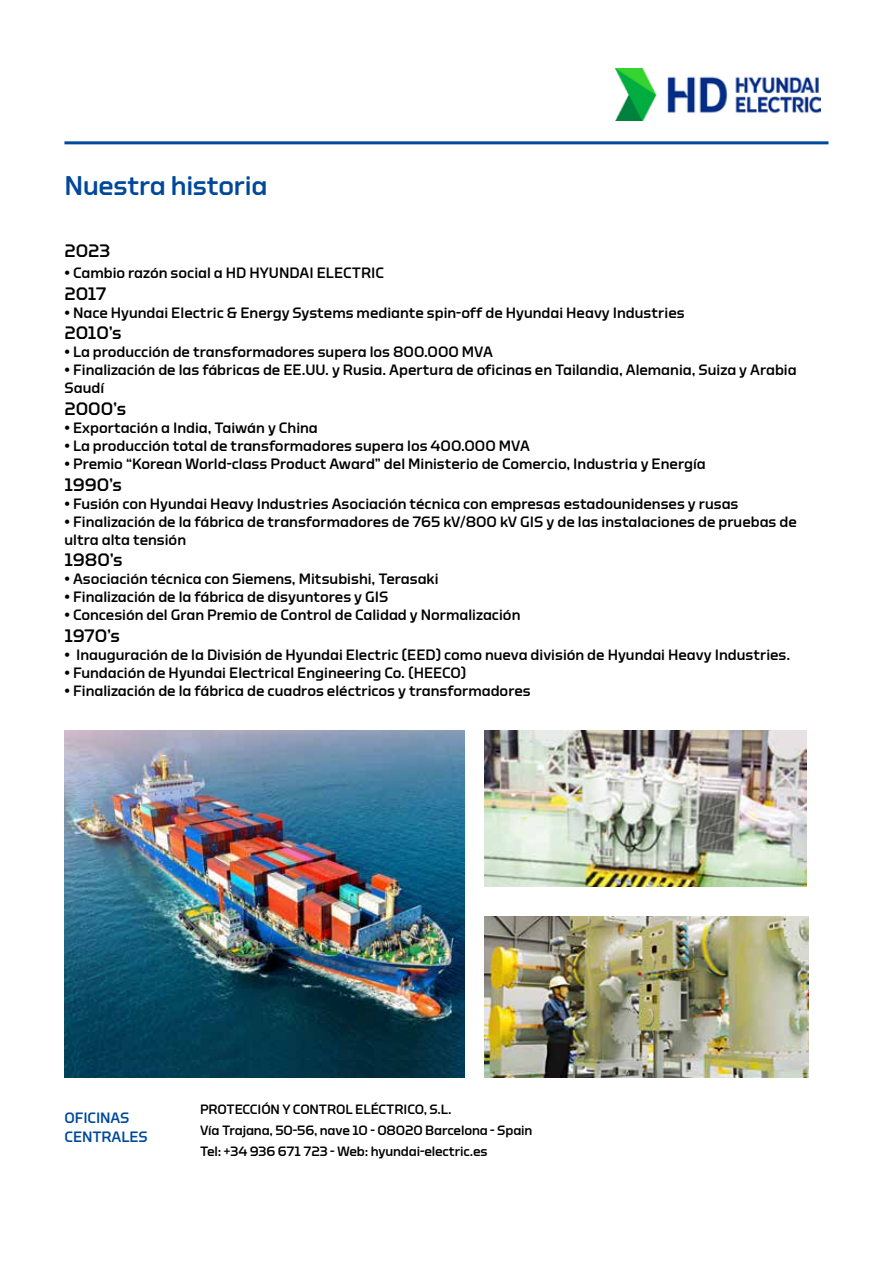
<style>
.page{position:relative;width:893px;height:1263px;background:#fff}
.page>*{position:absolute;margin:0;border:0;box-sizing:border-box;transform-origin:0 0}
.t1{font:500 27px "Torque";letter-spacing:-.01em;color:#00489a}
.t2{font:500 18px "Torque";letter-spacing:-.005em;color:#000}
.t3{font:500 15px/18px "Torque";color:#000}
.t4{font:500 15px/19.5px "Torque";letter-spacing:-.01em;color:#00489a}
.t5{font:500 13.5px/21px "Torque";letter-spacing:-.01em;color:#000}
</style>
<div class="page">
<hr style="left:64px;top:141px;width:764px;height:3px;background:#00489a">
<img style="left:64px;top:1059px;width:400px;height:19px">
<img style="left:484px;top:916px;width:325px;height:162px">
<img style="left:616px;top:68px;width:204px;height:52px">
<img style="left:64px;top:731px;width:400px;height:328px">
<img style="left:484px;top:731px;width:323px;height:155px">
<h1 class="t1" style="left:64px;top:170px;width:205px">Nuestra historia</h1>
<p class="t2" style="left:64px;top:240px;width:47px">2023</p>
<p class="t3" style="left:64px;top:264px;width:321px">• Cambio razón social a HD HYUNDAI ELECTRIC</p>
<p class="t2" style="left:64px;top:283px;width:44px">2017</p>
<p class="t3" style="left:64px;top:303px;width:622px">• Nace Hyundai Electric &amp; Energy Systems mediante spin-off de Hyundai Heavy Industries</p>
<p class="t2" style="left:64px;top:323px;width:59px">2010’s</p>
<p class="t3" style="left:64px;top:343px;width:430px">• La producción de transformadores supera los 800.000 MVA</p>
<p class="t3" style="left:64px;top:361px;width:734px">• Finalización de las fábricas de EE.UU. y Rusia. Apertura de oficinas en Tailandia, Alemania, Suiza y Arabia<br>Saudí</p>
<p class="t2" style="left:64px;top:399px;width:63px">2000’s</p>
<p class="t3" style="left:64px;top:419px;width:255px">• Exportación a India, Taiwán y China</p>
<p class="t3" style="left:64px;top:437px;width:467px">• La producción total de transformadores supera los 400.000 MVA</p>
<p class="t3" style="left:64px;top:455px;width:643px">• Premio “Korean World-class Product Award” del Ministerio de Comercio, Industria y Energía</p>
<p class="t2" style="left:64px;top:474px;width:59px">1990’s</p>
<p class="t3" style="left:64px;top:494px;width:676px">• Fusión con Hyundai Heavy Industries Asociación técnica con empresas estadounidenses y rusas</p>
<p class="t3" style="left:64px;top:512px;width:734px">• Finalización de la fábrica de transformadores de 765 kV/800 kV GIS y de las instalaciones de pruebas de ultra alta tensión</p>
<p class="t2" style="left:64px;top:550px;width:60px">1980’s</p>
<p class="t3" style="left:64px;top:570px;width:376px">• Asociación técnica con Siemens, Mitsubishi, Terasaki</p>
<p class="t3" style="left:64px;top:588px;width:326px">• Finalización de la fábrica de disyuntores y GIS</p>
<p class="t3" style="left:64px;top:606px;width:457px">• Concesión del Gran Premio de Control de Calidad y Normalización</p>
<p class="t2" style="left:64px;top:625px;width:57px">1970’s</p>
<p class="t3" style="left:64px;top:645px;width:727px">• Inauguración de la División de Hyundai Electric (EED) como nueva división de Hyundai Heavy Industries.</p>
<p class="t3" style="left:64px;top:663px;width:403px">• Fundación de Hyundai Electrical Engineering Co. (HEECO)</p>
<p class="t3" style="left:64px;top:681px;width:468px">• Finalización de la fábrica de cuadros eléctricos y transformadores</p>
<p class="t4" style="left:64px;top:1108px;width:85px">OFICINAS<br>CENTRALES</p>
<p class="t5" style="left:200px;top:1098px;width:334px">PROTECCIÓN Y CONTROL ELÉCTRICO, S.L.<br>Vía Trajana, 50-56, nave 10 - 08020 Barcelona - Spain<br>Tel: +34 936 671 723 - Web: hyundai-electric.es</p>
</div>
